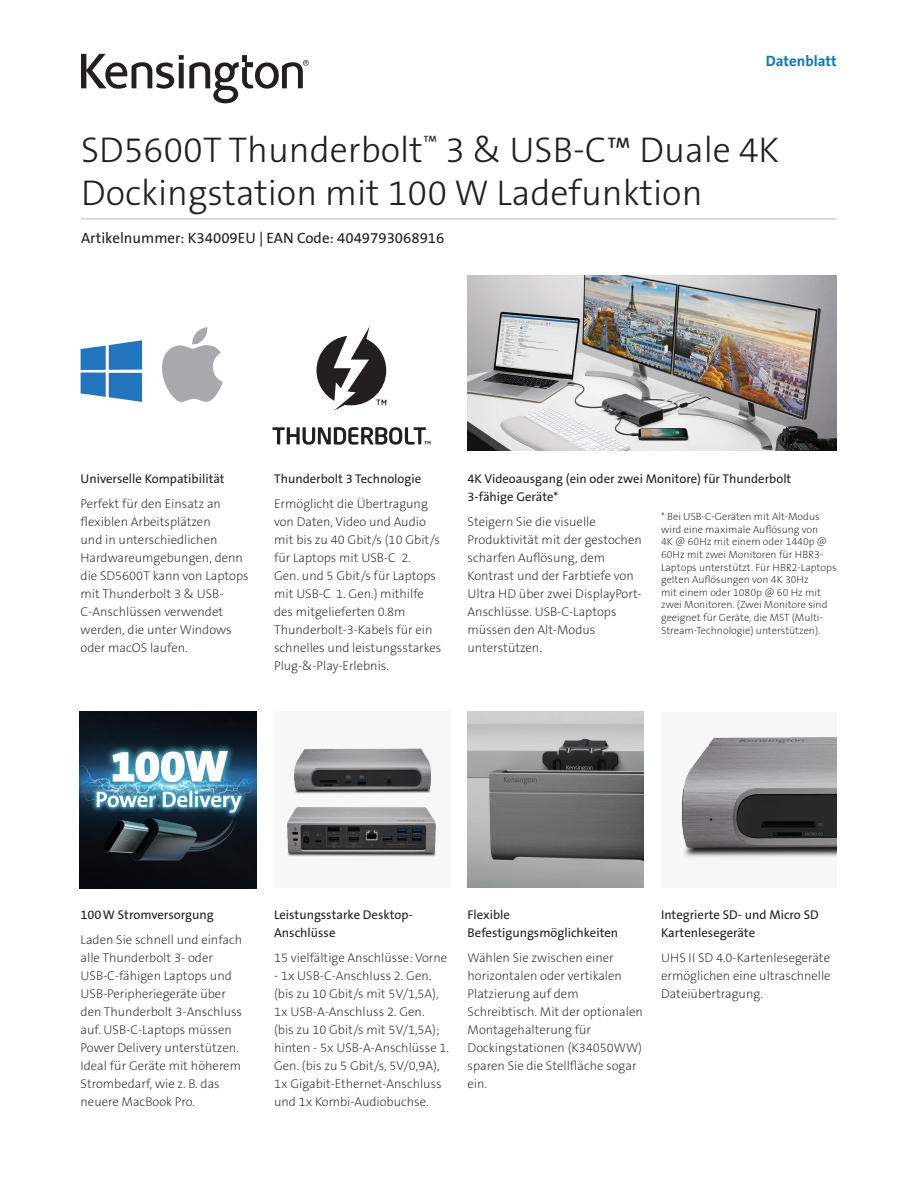
<style>
.page{position:relative;width:918px;height:1188px;background:#fff}
.page>*{position:absolute;margin:0;border:0;box-sizing:border-box;transform-origin:0 0}
.Main_Header{font:36px/43.2px "The Sans KENSINGTON3 Li";color:#231f20}
.Part_No__UPC{font:15px "The Sans KENSINGTON5 Rg";color:#231f20}
.Part_No__UPC-2{font:15px "The Sans KENSINGTON7 Bd";color:#0e76ae}
.Body{font:12.75px/18px "The Sans KENSINGTON2 XL";color:#231f20}
.t1{font:12.75px/18px "The Sans KENSINGTON5 Rg";color:#231f20}
.Body-2{font:10.5px/12.6px "The Sans KENSINGTON2 XL";color:#231f20}
</style>
<div class="page">
<svg style="left:81px;top:54px;width:228px;height:49px"></svg>
<hr style="left:81px;top:219px;width:756px;height:1px;background:#bcbdc0">
<img style="left:467px;top:275px;width:370px;height:176px">
<svg style="left:316px;top:326px;width:71px;height:85px"></svg>
<svg style="left:272px;top:427px;width:158px;height:18px"></svg>
<svg style="left:81px;top:340px;width:61px;height:62px"></svg>
<svg style="left:162px;top:327px;width:61px;height:75px"></svg>
<img style="left:681px;top:737px;width:156px;height:121px">
<img style="left:467px;top:711px;width:177px;height:176px">
<img style="left:287px;top:807px;width:150px;height:50px">
<div style="left:274px;top:711px;width:176px;height:94px;background:#f7f7f8"></div>
<img style="left:294px;top:748px;width:137px;height:46px">
<img style="left:80px;top:712px;width:176px;height:176px">
<p class="Part_No__UPC-2" style="left:766px;top:53px;width:72px">Datenblatt</p>
<p class="Main_Header" style="left:81px;top:129px;width:700px">SD5600T Thunderbolt<sup>™</sup> 3 &amp; USB-C™ Duale 4K<br>Dockingstation mit 100 W Ladefunktion</p>
<p class="Part_No__UPC" style="left:81px;top:230px;width:365px">Artikelnummer: K34009EU | EAN Code: 4049793068916</p>
<p class="t1" style="left:81px;top:470px;width:146px">Universelle Kompatibilität</p>
<p class="Body" style="left:81px;top:495px;width:170px">Perfekt für den Einsatz an flexiblen Arbeitsplätzen<br>und in unterschiedlichen<br>Hardwareumgebungen, denn die SD5600T kann von Laptops mit Thunderbolt 3 &amp; USB-<br>C-Anschlüssen verwendet werden, die unter Windows oder macOS laufen.</p>
<p class="t1" style="left:274px;top:470px;width:149px">Thunderbolt 3 Technologie</p>
<p class="Body" style="left:274px;top:495px;width:169px">Ermöglicht die Übertragung von Daten, Video und Audio mit bis zu 40 Gbit/s (10 Gbit/s für Laptops mit USB-C 2.<br>Gen. und 5 Gbit/s für Laptops mit USB-C 1. Gen.) mithilfe des mitgelieferten 0.8m<br>Thunderbolt-3-Kabels für ein schnelles und leistungsstarkes<br>Plug-&amp;-Play-Erlebnis.</p>
<p class="t1" style="left:468px;top:470px;width:325px">4K Videoausgang (ein oder zwei Monitore) für Thunderbolt<br>3-fähige Geräte*</p>
<p class="Body" style="left:468px;top:513px;width:176px">Steigern Sie die visuelle<br>Produktivität mit der gestochen scharfen Auflösung, dem<br>Kontrast und der Farbtiefe von<br>Ultra HD über zwei DisplayPort-<br>Anschlüsse. USB-C-Laptops müssen den Alt-Modus unterstützen.</p>
<p class="Body-2" style="left:661px;top:511px;width:177px">* Bei USB-C-Geräten mit Alt-Modus wird eine maximale Auflösung von<br>4K @ 60Hz mit einem oder 1440p @ 60Hz mit zwei Monitoren für HBR3- Laptops unterstützt. Für HBR2-Laptops gelten Auflösungen von 4K 30Hz<br>mit einem oder 1080p @ 60 Hz mit zwei Monitoren. (Zwei Monitore sind geeignet für Geräte, die MST (Multi-Stream-Technologie) unterstützen).</p>
<p class="t1" style="left:81px;top:906px;width:135px">100W Stromversorgung</p>
<p class="Body" style="left:81px;top:931px;width:163px">Laden Sie schnell und einfach alle Thunderbolt 3- oder<br>USB-C-fähigen Laptops und<br>USB-Peripheriegeräte über den Thunderbolt 3-Anschluss auf. USB-C-Laptops müssen<br>Power Delivery unterstützen.<br>Ideal für Geräte mit höherem<br>Strombedarf, wie z. B. das neuere MacBook Pro.</p>
<p class="t1" style="left:274px;top:906px;width:140px">Leistungsstarke Desktop-<br>Anschlüsse</p>
<p class="Body" style="left:274px;top:949px;width:175px">15 vielfältige Anschlüsse: Vorne</p>
<p class="Body" style="left:274px;top:967px;width:176px">- 1x USB-C-Anschluss 2. Gen. (bis zu 10 Gbit/s mit 5V/1,5A),<br>1x USB-A-Anschluss 2. Gen.<br>(bis zu 10 Gbit/s mit 5V/1,5A); hinten - 5x USB-A-Anschlüsse 1.<br>Gen. (bis zu 5 Gbit/s, 5V/0,9A),<br>1x Gigabit-Ethernet-Anschluss und 1x Kombi-Audiobuchse.</p>
<p class="t1" style="left:468px;top:906px;width:152px">Flexible<br>Befestigungsmöglichkeiten</p>
<p class="Body" style="left:468px;top:949px;width:177px">Wählen Sie zwischen einer horizontalen oder vertikalen<br>Platzierung auf dem<br>Schreibtisch. Mit der optionalen<br>Montagehalterung für<br>Dockingstationen (K34050WW) sparen Sie die Stellfläche sogar ein.</p>
<p class="t1" style="left:661px;top:906px;width:159px">Integrierte SD- und Micro SD<br>Kartenlesegeräte</p>
<p class="Body" style="left:661px;top:949px;width:171px;text-align:justify">UHS II SD 4.0-Kartenlesegeräte ermöglichen eine ultraschnelle Dateiübertragung.</p>
</div>
